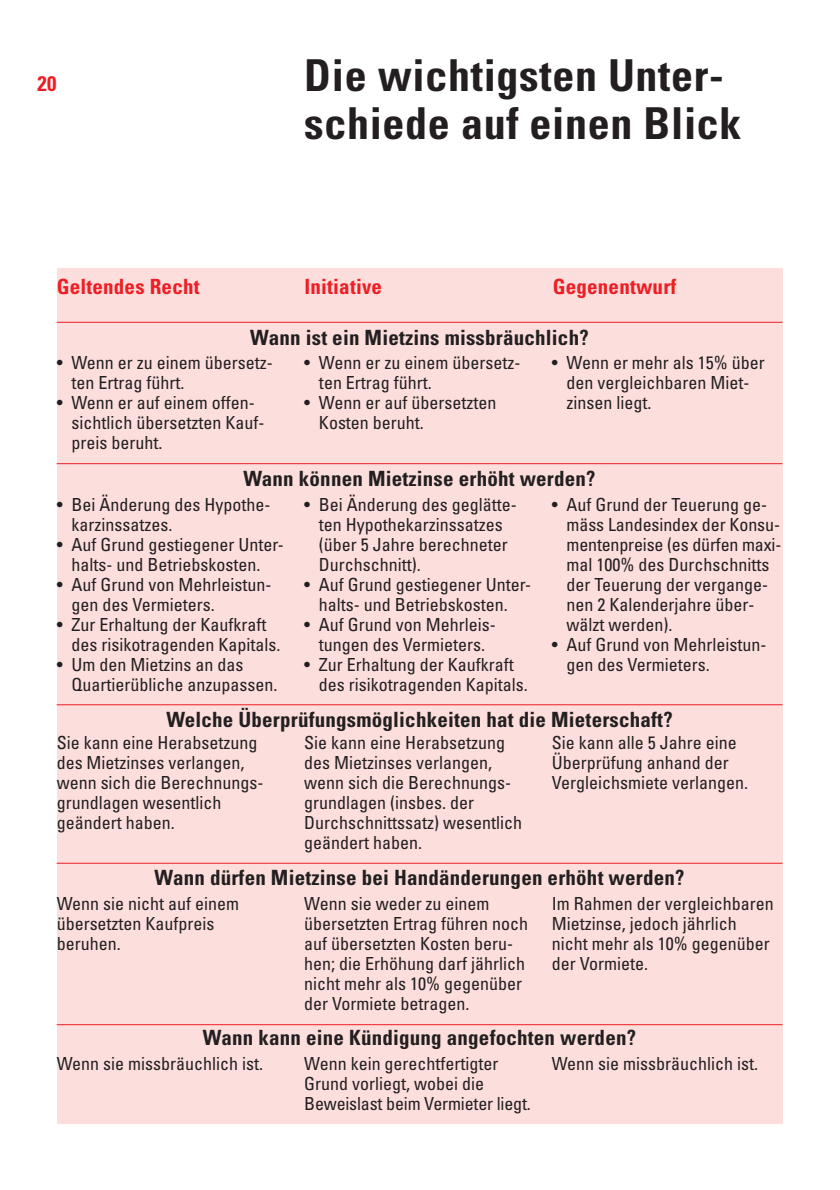
<style>
.page{position:relative;width:840px;height:1190px;background:#fff}
.page>*{position:absolute;margin:0;border:0;box-sizing:border-box;transform-origin:0 0}
.t1{font:700 condensed 44px/48px "Univers";letter-spacing:.015em;color:#231f20}
.t2{font:700 condensed 21px "Univers";letter-spacing:.01em;color:#231f20}
.t3{font:700 condensed 21px "Univers";letter-spacing:.01em;color:#ee1e24}
.t4{font:700 condensed 21px "Univers";color:#ee1d23}
.t5{font:condensed 18px/20px "Univers";color:#231f20}
</style>
<div class="page">
<div style="left:57px;top:268px;width:725px;height:856px;background:#fcdedd"></div>
<hr style="left:57px;top:322px;width:725px;height:1px;background:#ee1e24">
<hr style="left:57px;top:463px;width:725px;height:1px;background:#ee1d23">
<hr style="left:57px;top:704px;width:725px;height:1px;background:#ee1d23">
<hr style="left:57px;top:863px;width:725px;height:1px;background:#ee1d23">
<hr style="left:57px;top:1024px;width:725px;height:1px;background:#ee1d23">
<p class="t4" style="left:38px;top:76px;width:20px">20</p>
<h1 class="t1" style="left:304px;top:56px;width:439px">Die wichtigsten Unter&shy;schiede auf einen Blick</h1>
<p class="t3" style="left:57px;top:278px;width:144px">Geltendes Recht</p>
<p class="t3" style="left:304px;top:278px;width:79px">Initiative</p>
<p class="t3" style="left:553px;top:278px;width:125px">Gegenentwurf</p>
<p class="t2" style="left:250px;top:330px;width:340px">Wann ist ein Mietzins missbräuchlich?</p>
<p class="t5" style="left:71px;top:355px;width:203px;text-indent:-15px">• Wenn er zu einem übersetz&shy;ten Ertrag führt.</p>
<p class="t5" style="left:71px;top:395px;width:194px;text-indent:-15px">• Wenn er auf einem offen&shy;sichtlich übersetzten Kauf&shy;preis beruht.</p>
<p class="t5" style="left:319px;top:355px;width:203px;text-indent:-15px">• Wenn er zu einem übersetz&shy;ten Ertrag führt.</p>
<p class="t5" style="left:319px;top:395px;width:179px;text-indent:-15px">• Wenn er auf übersetzten<br>Kosten beruht.</p>
<p class="t5" style="left:567px;top:355px;width:200px;text-indent:-15px">• Wenn er mehr als 15% über den vergleichbaren Miet&shy;zinsen liegt.</p>
<p class="t2" style="left:243px;top:471px;width:354px">Wann können Mietzinse erhöht werden?</p>
<p class="t5" style="left:71px;top:496px;width:200px;text-indent:-15px">• Bei Änderung des Hypothe&shy;karzinssatzes.</p>
<p class="t5" style="left:57px;top:536px;width:228px;text-align:center">• Auf Grund gestiegener Unter&shy;halts- und Betriebskosten.</p>
<p class="t5" style="left:71px;top:576px;width:201px;text-indent:-15px">• Auf Grund von Mehrleistun&shy;gen des Vermieters.</p>
<p class="t5" style="left:71px;top:616px;width:210px;text-indent:-15px">• Zur Erhaltung der Kaufkraft des risikotragenden Kapitals.</p>
<p class="t5" style="left:71px;top:656px;width:207px;text-indent:-15px">• Um den Mietzins an das<br>Quartierübliche anzupassen.</p>
<p class="t5" style="left:319px;top:496px;width:199px;text-indent:-15px">• Bei Änderung des geglätte&shy;ten Hypothekarzinssatzes (über 5 Jahre berechneter<br>Durchschnitt).</p>
<p class="t5" style="left:304px;top:576px;width:228px;text-align:center">• Auf Grund gestiegener Unter&shy;halts- und Betriebskosten.</p>
<p class="t5" style="left:304px;top:616px;width:193px;text-align:center">• Auf Grund von Mehrleis&shy;tungen des Vermieters.</p>
<p class="t5" style="left:319px;top:656px;width:210px;text-indent:-15px">• Zur Erhaltung der Kaufkraft des risikotragenden Kapitals.</p>
<p class="t5" style="left:567px;top:496px;width:216px;text-indent:-15px">• Auf Grund der Teuerung ge&shy;mäss Landesindex der Konsu&shy;mentenpreise (es dürfen maxi&shy;mal 100% des Durchschnitts der Teuerung der vergange&shy;nen 2 Kalenderjahre über&shy;wälzt werden).</p>
<p class="t5" style="left:567px;top:636px;width:201px;text-indent:-15px">• Auf Grund von Mehrleistun&shy;gen des Vermieters.</p>
<p class="t2" style="left:166px;top:712px;width:508px">Welche Überprüfungsmöglichkeiten hat die Mieterschaft?</p>
<p class="t5" style="left:57px;top:734px;width:208px">Sie kann eine Herabsetzung des Mietzinses verlangen, wenn sich die Berechnungs&shy;grundlagen wesentlich geändert haben.</p>
<p class="t5" style="left:304px;top:734px;width:219px">Sie kann eine Herabsetzung des Mietzinses verlangen, wenn sich die Berechnungs&shy;grundlagen (insbes. der<br>Durchschnittssatz) wesentlich geändert haben.</p>
<p class="t5" style="left:552px;top:734px;width:198px">Sie kann alle 5 Jahre eine<br>Überprüfung anhand der<br>Vergleichsmiete verlangen.</p>
<p class="t2" style="left:155px;top:870px;width:531px">Wann dürfen Mietzinse bei Handänderungen erhöht werden?</p>
<p class="t5" style="left:57px;top:895px;width:184px">Wenn sie nicht auf einem übersetzten Kaufpreis beruhen.</p>
<p class="t5" style="left:304px;top:895px;width:225px">Wenn sie weder zu einem übersetzten Ertrag führen noch auf übersetzten Kosten beru&shy;hen; die Erhöhung darf jährlich nicht mehr als 10% gegenüber der Vormiete betragen.</p>
<p class="t5" style="left:552px;top:895px;width:223px">Im Rahmen der vergleichbaren<br>Mietzinse, jedoch jährlich nicht mehr als 10% gegenüber der Vormiete.</p>
<p class="t2" style="left:203px;top:1030px;width:435px">Wann kann eine Kündigung angefochten werden?</p>
<p class="t5" style="left:57px;top:1055px;width:208px">Wenn sie missbräuchlich ist.</p>
<p class="t5" style="left:304px;top:1055px;width:228px">Wenn kein gerechtfertigter<br>Grund vorliegt, wobei die<br>Beweislast beim Vermieter liegt.</p>
<p class="t5" style="left:552px;top:1055px;width:208px">Wenn sie missbräuchlich ist.</p>
</div>
